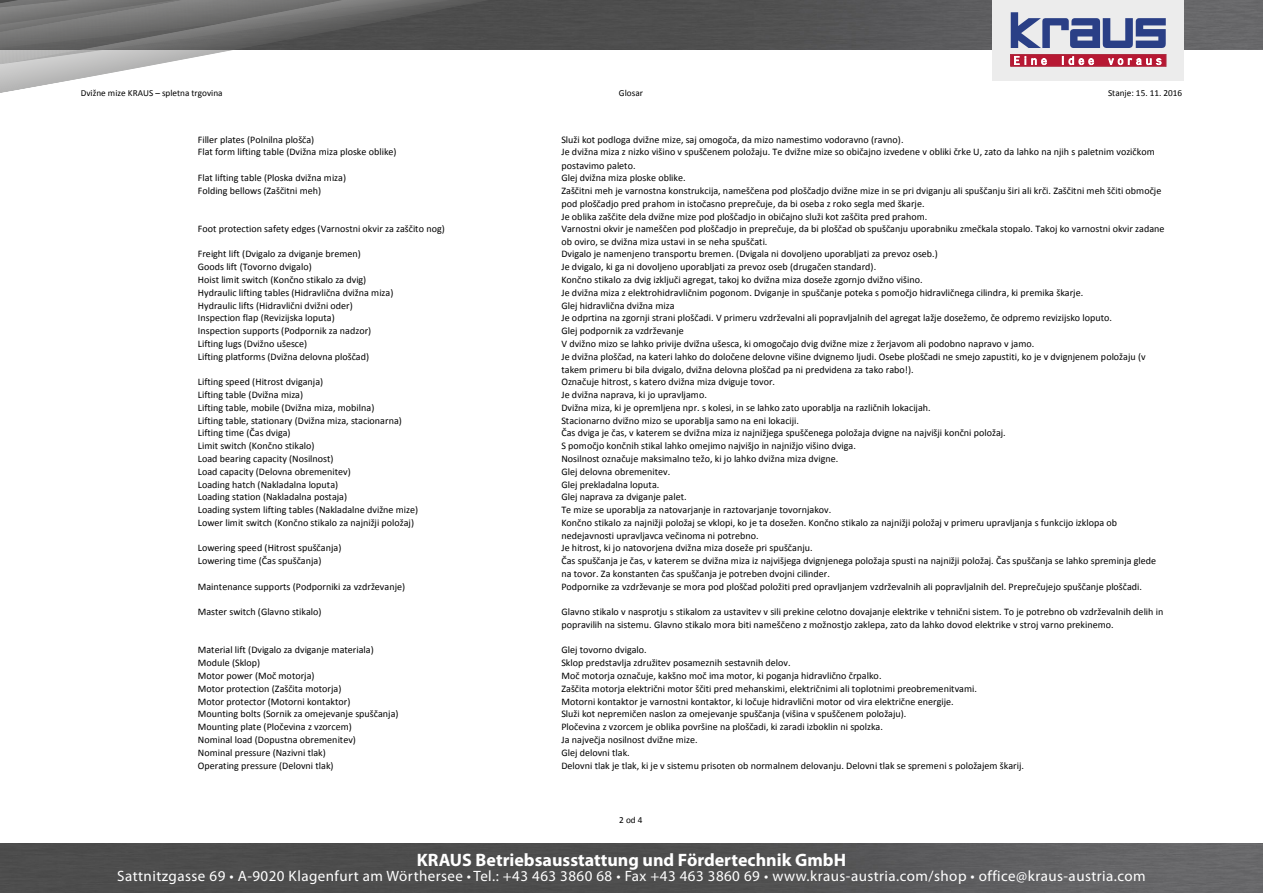
<style>
.page{position:relative;width:1263px;height:893px;background:#fff}
.page>*{position:absolute;margin:0;border:0;box-sizing:border-box;transform-origin:0 0}
.t1{font:700 18px "Myriad Pro";color:#fff}
.t2{font:15px "Myriad Pro";letter-spacing:.03em;color:#fff}
.t3{font:10.05px/13px "Calibri";letter-spacing:.005em;color:#000}
.t4{font:9.3px "Calibri";color:#000}
</style>
<div class="page">
<img style="left:0;top:844px;width:1263px;height:49px">
<img style="left:792px;top:0;width:471px;height:49px">
<svg style="left:0;top:0;width:792px;height:93px"></svg>
<div style="left:993px;top:0;width:191px;height:81px;background:#ececec"></div>
<svg style="left:1013px;top:56px;width:151px;height:8px"></svg>
<div style="left:1011px;top:54px;width:155px;height:12px;border:1px solid #ad2f42"></div>
<svg style="left:1011px;top:12px;width:155px;height:36px"></svg>
<svg style="left:1014px;top:56px;width:5px;height:9px"></svg>
<svg style="left:1032px;top:59px;width:14px;height:6px"></svg>
<svg style="left:1069px;top:57px;width:24px;height:8px"></svg>
<svg style="left:1109px;top:59px;width:52px;height:6px"></svg>
<p class="t4" style="left:81px;top:87px;width:143px">Dvižne mize KRAUS – spletna trgovina</p>
<p class="t4" style="left:619px;top:87px;width:25px">Glosar</p>
<p class="t4" style="left:1108px;top:87px;width:76px">Stanje: 15. 11. 2016</p>
<p class="t3" style="left:198px;top:133px;width:118px">Filler plates (Polnilna plošča)</p>
<p class="t3" style="left:561px;top:133px;width:344px">Služi kot podloga dvižne mize, saj omogoča, da mizo namestimo vodoravno (ravno).</p>
<p class="t3" style="left:198px;top:146px;width:200px">Flat form lifting table (Dvižna miza ploske oblike)</p>
<p class="t3" style="left:561px;top:146px;width:595px">Je dvižna miza z nizko višino v spuščenem položaju. Te dvižne mize so običajno izvedene v obliki črke U, zato da lahko na njih s paletnim vozičkom postavimo paleto.</p>
<p class="t3" style="left:198px;top:171px;width:150px">Flat lifting table (Ploska dvižna miza)</p>
<p class="t3" style="left:561px;top:171px;width:126px">Glej dvižna miza ploske oblike.</p>
<p class="t3" style="left:198px;top:184px;width:125px">Folding bellows (Zaščitni meh)</p>
<p class="t3" style="left:561px;top:184px;width:601px">Zaščitni meh je varnostna konstrukcija, nameščena pod ploščadjo dvižne mize in se pri dviganju ali spuščanju širi ali krči. Zaščitni meh ščiti območje pod ploščadjo pred prahom in istočasno preprečuje, da bi oseba z roko segla med škarje.<br>Je oblika zaščite dela dvižne mize pod ploščadjo in običajno služi kot zaščita pred prahom.</p>
<p class="t3" style="left:198px;top:222px;width:248px">Foot protection safety edges (Varnostni okvir za zaščito nog)</p>
<p class="t3" style="left:561px;top:222px;width:605px">Varnostni okvir je nameščen pod ploščadjo in preprečuje, da bi ploščad ob spuščanju uporabniku zmečkala stopalo. Takoj ko varnostni okvir zadane ob oviro, se dvižna miza ustavi in se neha spuščati.</p>
<p class="t3" style="left:198px;top:248px;width:165px">Freight lift (Dvigalo za dviganje bremen)</p>
<p class="t3" style="left:561px;top:248px;width:378px">Dvigalo je namenjeno transportu bremen. (Dvigala ni dovoljeno uporabljati za prevoz oseb.)</p>
<p class="t3" style="left:198px;top:260px;width:115px">Goods lift (Tovorno dvigalo)</p>
<p class="t3" style="left:561px;top:260px;width:316px">Je dvigalo, ki ga ni dovoljeno uporabljati za prevoz oseb (drugačen standard).</p>
<p class="t3" style="left:198px;top:273px;width:170px">Hoist limit switch (Končno stikalo za dvig)</p>
<p class="t3" style="left:561px;top:273px;width:363px">Končno stikalo za dvig izključi agregat, takoj ko dvižna miza doseže zgornjo dvižno višino.</p>
<p class="t3" style="left:198px;top:286px;width:197px">Hydraulic lifting tables (Hidravlična dvižna miza)</p>
<p class="t3" style="left:561px;top:286px;width:523px">Je dvižna miza z elektrohidravličnim pogonom. Dviganje in spuščanje poteka s pomočjo hidravličnega cilindra, ki premika škarje.</p>
<p class="t3" style="left:198px;top:299px;width:157px">Hydraulic lifts (Hidravlični dvižni oder)</p>
<p class="t3" style="left:561px;top:299px;width:115px">Glej hidravlična dvižna miza</p>
<p class="t3" style="left:198px;top:312px;width:139px">Inspection flap (Revizijska loputa)</p>
<p class="t3" style="left:561px;top:312px;width:552px">Je odprtina na zgornji strani ploščadi. V primeru vzdrževalni ali popravljalnih del agregat lažje dosežemo, če odpremo revizijsko loputo.</p>
<p class="t3" style="left:198px;top:324px;width:175px">Inspection supports (Podpornik za nadzor)</p>
<p class="t3" style="left:561px;top:324px;width:124px">Glej podpornik za vzdrževanje</p>
<p class="t3" style="left:198px;top:337px;width:111px">Lifting lugs (Dvižno ušesce)</p>
<p class="t3" style="left:561px;top:337px;width:474px">V dvižno mizo se lahko privije dvižna ušesca, ki omogočajo dvig dvižne mize z žerjavom ali podobno napravo v jamo.</p>
<p class="t3" style="left:198px;top:350px;width:173px">Lifting platforms (Dvižna delovna ploščad)</p>
<p class="t3" style="left:561px;top:350px;width:586px">Je dvižna ploščad, na kateri lahko do določene delovne višine dvignemo ljudi. Osebe ploščadi ne smejo zapustiti, ko je v dvignjenem položaju (v takem primeru bi bila dvigalo, dvižna delovna ploščad pa ni predvidena za tako rabo!).</p>
<p class="t3" style="left:198px;top:375px;width:127px">Lifting speed (Hitrost dviganja)</p>
<p class="t3" style="left:561px;top:375px;width:215px">Označuje hitrost, s katero dvižna miza dviguje tovor.</p>
<p class="t3" style="left:198px;top:388px;width:107px">Lifting table (Dvižna miza)</p>
<p class="t3" style="left:561px;top:388px;width:147px">Je dvižna naprava, ki jo upravljamo.</p>
<p class="t3" style="left:198px;top:401px;width:178px">Lifting table, mobile (Dvižna miza, mobilna)</p>
<p class="t3" style="left:561px;top:401px;width:371px">Dvižna miza, ki je opremljena npr. s kolesi, in se lahko zato uporablja na različnih lokacijah.</p>
<p class="t3" style="left:198px;top:414px;width:206px">Lifting table, stationary (Dvižna miza, stacionarna)</p>
<p class="t3" style="left:561px;top:414px;width:239px">Stacionarno dvižno mizo se uporablja samo na eni lokaciji.</p>
<p class="t3" style="left:198px;top:427px;width:94px">Lifting time (Čas dviga)</p>
<p class="t3" style="left:561px;top:427px;width:446px">Čas dviga je čas, v katerem se dvižna miza iz najnižjega spuščenega položaja dvigne na najvišji končni položaj.</p>
<p class="t3" style="left:198px;top:439px;width:118px">Limit switch (Končno stikalo)</p>
<p class="t3" style="left:561px;top:439px;width:296px">S pomočjo končnih stikal lahko omejimo najvišjo in najnižjo višino dviga.</p>
<p class="t3" style="left:198px;top:452px;width:137px">Load bearing capacity (Nosilnost)</p>
<p class="t3" style="left:561px;top:452px;width:278px">Nosilnost označuje maksimalno težo, ki jo lahko dvižna miza dvigne.</p>
<p class="t3" style="left:198px;top:465px;width:154px">Load capacity (Delovna obremenitev)</p>
<p class="t3" style="left:561px;top:465px;width:110px">Glej delovna obremenitev.</p>
<p class="t3" style="left:198px;top:478px;width:142px">Loading hatch (Nakladalna loputa)</p>
<p class="t3" style="left:561px;top:478px;width:99px">Glej prekladalna loputa.</p>
<p class="t3" style="left:198px;top:491px;width:151px">Loading station (Nakladalna postaja)</p>
<p class="t3" style="left:561px;top:491px;width:127px">Glej naprava za dviganje palet.</p>
<p class="t3" style="left:198px;top:503px;width:222px">Loading system lifting tables (Nakladalne dvižne mize)</p>
<p class="t3" style="left:561px;top:503px;width:271px">Te mize se uporablja za natovarjanje in raztovarjanje tovornjakov.</p>
<p class="t3" style="left:198px;top:516px;width:218px">Lower limit switch (Končno stikalo za najnižji položaj)</p>
<p class="t3" style="left:561px;top:516px;width:557px">Končno stikalo za najnižji položaj se vklopi, ko je ta dosežen. Končno stikalo za najnižji položaj v primeru upravljanja s funkcijo izklopa ob nedejavnosti upravljavca večinoma ni potrebno.</p>
<p class="t3" style="left:198px;top:542px;width:145px">Lowering speed (Hitrost spuščanja)</p>
<p class="t3" style="left:561px;top:542px;width:253px">Je hitrost, ki jo natovorjena dvižna miza doseže pri spuščanju.</p>
<p class="t3" style="left:198px;top:554px;width:125px">Lowering time (Čas spuščanja)</p>
<p class="t3" style="left:561px;top:554px;width:596px">Čas spuščanja je čas, v katerem se dvižna miza iz najvišjega dvignjenega položaja spusti na najnižji položaj. Čas spuščanja se lahko spreminja glede na tovor. Za konstanten čas spuščanja je potreben dvojni cilinder.</p>
<p class="t3" style="left:198px;top:580px;width:209px">Maintenance supports (Podporniki za vzdrževanje)</p>
<p class="t3" style="left:561px;top:580px;width:582px">Podpornike za vzdrževanje se mora pod ploščad položiti pred opravljanjem vzdrževalnih ali popravljalnih del. Preprečujejo spuščanje ploščadi.</p>
<p class="t3" style="left:198px;top:605px;width:125px">Master switch (Glavno stikalo)</p>
<p class="t3" style="left:561px;top:605px;width:603px">Glavno stikalo v nasprotju s stikalom za ustavitev v sili prekine celotno dovajanje elektrike v tehnični sistem. To je potrebno ob vzdrževalnih delih in popravilih na sistemu. Glavno stikalo mora biti nameščeno z možnostjo zaklepa, zato da lahko dovod elektrike v stroj varno prekinemo.</p>
<p class="t3" style="left:198px;top:643px;width:177px">Material lift (Dvigalo za dviganje materiala)</p>
<p class="t3" style="left:561px;top:643px;width:87px">Glej tovorno dvigalo.</p>
<p class="t3" style="left:198px;top:656px;width:64px">Module (Sklop)</p>
<p class="t3" style="left:561px;top:656px;width:231px">Sklop predstavlja združitev posameznih sestavnih delov.</p>
<p class="t3" style="left:198px;top:669px;width:118px">Motor power (Moč motorja)</p>
<p class="t3" style="left:561px;top:669px;width:322px">Moč motorja označuje, kakšno moč ima motor, ki poganja hidravlično črpalko.</p>
<p class="t3" style="left:198px;top:682px;width:145px">Motor protection (Zaščita motorja)</p>
<p class="t3" style="left:561px;top:682px;width:417px">Zaščita motorja električni motor ščiti pred mehanskimi, električnimi ali toplotnimi preobremenitvami.</p>
<p class="t3" style="left:198px;top:695px;width:154px">Motor protector (Motorni kontaktor)</p>
<p class="t3" style="left:561px;top:695px;width:394px">Motorni kontaktor je varnostni kontaktor, ki ločuje hidravlični motor od vira električne energije.</p>
<p class="t3" style="left:198px;top:707px;width:202px">Mounting bolts (Sornik za omejevanje spuščanja)</p>
<p class="t3" style="left:561px;top:707px;width:346px">Služi kot nepremičen naslon za omejevanje spuščanja (višina v spuščenem položaju).</p>
<p class="t3" style="left:198px;top:720px;width:156px">Mounting plate (Pločevina z vzorcem)</p>
<p class="t3" style="left:561px;top:720px;width:323px">Pločevina z vzorcem je oblika površine na ploščadi, ki zaradi izboklin ni spolzka.</p>
<p class="t3" style="left:198px;top:733px;width:160px">Nominal load (Dopustna obremenitev)</p>
<p class="t3" style="left:561px;top:733px;width:138px">Ja največja nosilnost dvižne mize.</p>
<p class="t3" style="left:198px;top:746px;width:129px">Nominal pressure (Nazivni tlak)</p>
<p class="t3" style="left:561px;top:746px;width:70px">Glej delovni tlak.</p>
<p class="t3" style="left:198px;top:759px;width:137px">Operating pressure (Delovni tlak)</p>
<p class="t3" style="left:561px;top:759px;width:464px">Delovni tlak je tlak, ki je v sistemu prisoten ob normalnem delovanju. Delovni tlak se spremeni s položajem škarij.</p>
<p class="t4" style="left:619px;top:814px;width:25px">2 od 4</p>
<h1 class="t1" style="left:417px;top:848px;width:431px">KRAUS Betriebsausstattung und Fördertechnik GmbH</h1>
<h2 class="t2" style="left:117px;top:867px;width:1030px">Sattnitzgasse 69 • A-9020 Klagenfurt am Wörthersee • Tel.: +43 463 3860 68 • Fax +43 463 3860 69 • www.kraus-austria.com/shop • office@kraus-austria.com</h2>
</div>
